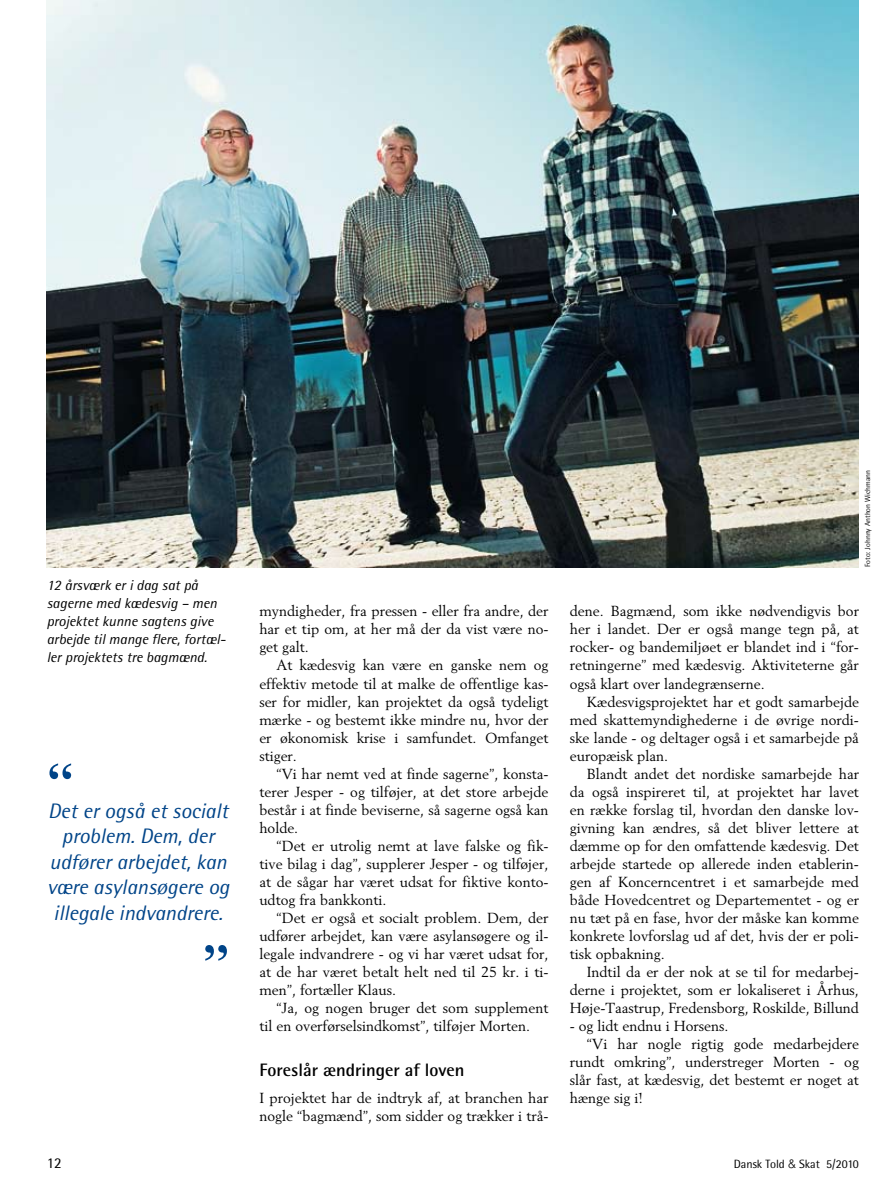
<style>
.page{position:relative;width:893px;height:1191px;background:#fff}
.page>*{position:absolute;margin:0;border:0;box-sizing:border-box;transform-origin:0 0}
.t1{font:600 54px "Times";color:#048}
.t2{font:italic 21px/25.5px "Rotis Semi Sans";color:#048;text-align:center}
.t3{font:700 18px "Rotis Semi Sans";color:#000}
.t4{font:15px "Rotis Semi Sans";color:#000}
.t5{font:14.4px/18px "Berling";color:#000;text-align:justify}
.t6{font:italic 14.4px/18px "Rotis Semi Sans";color:#000}
.t7{font:12px "Rotis Semi Sans";color:#000}
.t8{font:7.5px "Rotis Semi Sans";color:#000}
.s1{font-family:"Helvetica";font-weight:300}
</style>
<div class="page">
<img style="left:47px;top:0;width:812px;height:567px">
<p class="t6" style="left:47px;top:575px;width:180px">12 årsværk er i dag sat på sagerne med kædesvig – men projektet kunne sagtens give arbejde til mange flere, fortæl&shy;ler projektets tre bagmænd.</p>
<h1 class="t1" style="left:47px;top:750px;width:28px">“</h1>
<h2 class="t2" style="left:47px;top:797px;width:184px">Det er også et socialt problem. Dem, der udfører arbejdet, kan være asylansøgere og illegale indvandrere.</h2>
<h1 class="t1" style="left:203px;top:932px;width:28px">”</h1>
<p class="t5" style="left:259px;top:602px;width:291px">myndigheder, fra pressen - eller fra andre, der har et tip om, at her må der da vist være no&shy;get galt.</p>
<p class="t5" style="left:259px;top:656px;width:291px;text-indent:17px">At kædesvig kan være en ganske nem og effektiv metode til at malke de offentlige kas&shy;ser for midler, kan projektet da også tydeligt mærke - og bestemt ikke mindre nu, hvor der er økonomisk krise i samfundet. Omfanget stiger.</p>
<p class="t5" style="left:259px;top:764px;width:291px;text-indent:17px">“Vi har nemt ved at finde sagerne”, konsta&shy;terer Jesper - og tilføjer, at det store arbejde består i at finde beviserne, så sagerne også kan holde.</p>
<p class="t5" style="left:259px;top:836px;width:291px;text-indent:17px">“Det er utrolig nemt at lave falske og fik&shy;tive bilag i dag”, supplerer Jesper - og tilføjer, at de sågar har været udsat for fiktive konto&shy;udtog fra bankkonti.</p>
<p class="t5" style="left:259px;top:908px;width:291px;text-indent:17px">“Det er også et socialt problem. Dem, der udfører arbejdet, kan være asylansøgere og il&shy;legale indvandrere - og vi har været udsat for, at de har været betalt helt ned til 25 kr. i ti&shy;men”, fortæller Klaus.</p>
<p class="t5" style="left:259px;top:998px;width:291px;text-indent:17px">“Ja, og nogen bruger det som supplement til en overførselsindkomst”, tilføjer Morten.</p>
<p class="t3" style="left:259px;top:1058px;width:207px">Foreslår ændringer af loven</p>
<p class="t5" style="left:259px;top:1088px;width:291px">I projektet har de indtryk af, at branchen har nogle “bagmænd”, som sidder og trækker i trå-</p>
<p class="t8" style="left:863px;top:567px;width:98px;rotate:-90deg">Foto: Johnny Anthon Wichmann</p>
<p class="t5" style="left:570px;top:602px;width:291px">dene. Bagmænd, som ikke nødvendigvis bor her i landet. Der er også mange tegn på, at rocker- og bandemiljøet er blandet ind i “for&shy;retningerne” med kædesvig. Aktiviteterne går også klart over landegrænserne.</p>
<p class="t5" style="left:570px;top:692px;width:291px;text-indent:17px">Kædesvigsprojektet har et godt samarbejde med skattemyndighederne i de øvrige nordi&shy;ske lande - og deltager også i et samarbejde på europæisk plan.</p>
<p class="t5" style="left:570px;top:764px;width:291px;text-indent:17px">Blandt andet det nordiske samarbejde har da også inspireret til, at projektet har lavet en række forslag til, hvordan den danske lov&shy;givning kan ændres, så det bliver lettere at dæmme op for den omfattende kædesvig. Det arbejde startede op allerede inden etablerin&shy;gen af Koncerncentret i et samarbejde med både Hovedcentret og Departementet - og er nu tæt på en fase, hvor der måske kan komme konkrete lovforslag ud af det, hvis der er poli&shy;tisk opbakning.</p>
<p class="t5" style="left:570px;top:962px;width:291px;text-indent:17px">Indtil da er der nok at se til for medarbej&shy;derne i projektet, som er lokaliseret i Århus, Høje-Taastrup, Fredensborg, Roskilde, Billund</p>
<p class="t5" style="left:570px;top:1016px;width:160px">- og lidt endnu i Horsens.</p>
<p class="t5" style="left:587px;top:1034px;width:274px">“Vi har nogle rigtig gode medarbejdere</p>
<p class="t5" style="left:570px;top:1052px;width:291px">rundt omkring”, understreger Morten - og</p>
<p class="t5" style="left:570px;top:1070px;width:291px">slår fast, at kædesvig, det bestemt er noget at</p>
<p class="t5" style="left:570px;top:1088px;width:75px">hænge sig i!</p>
<p class="t4" style="left:47px;top:1154px;width:17px">12</p>
<p class="t7" style="left:734px;top:1157px;width:127px">Dansk Told <span class="s1">&amp;</span> Skat 5/2010</p>
</div>
